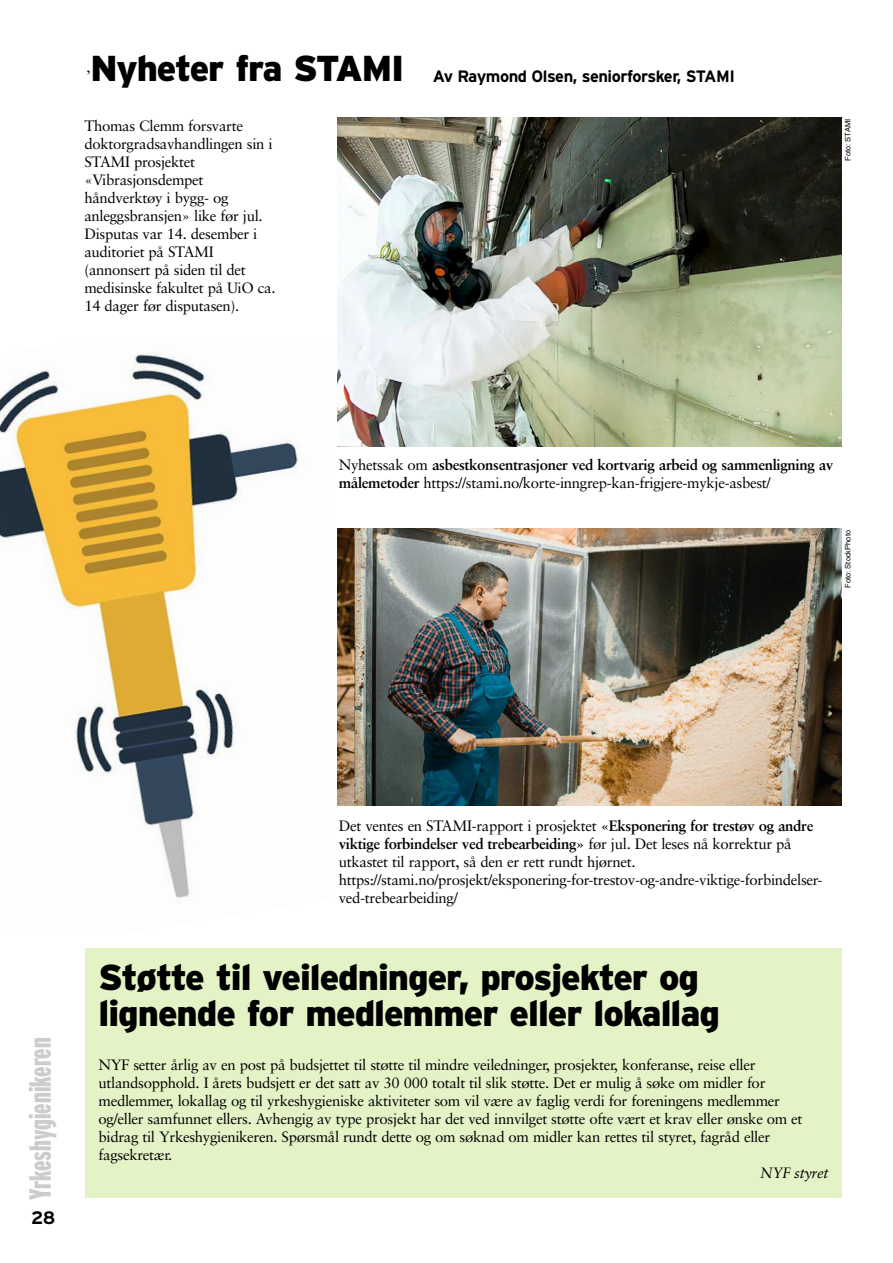
<style>
.page{position:relative;width:893px;height:1263px;background:#fff}
.page>*{position:absolute;margin:0;border:0;box-sizing:border-box;transform-origin:0 0}
.t1{font:900 36px/36px "Interstate";letter-spacing:-.03em;color:#000}
.t2{font:900 extra-condensed 30.3px "Interstate";color:#ccc}
.t3{font:700 18px "Interstate";color:#000}
.t4{font:700 16.5px "Interstate";letter-spacing:-.03em;color:#000}
.t5{font:15px/18px "Sabon";letter-spacing:-.02em;color:#000}
.t6{font:italic 15px "Sabon";letter-spacing:-.02em;color:#000}
.t7{font:7.5px "Helvetica";color:#000}
.s1{font-weight:700}
</style>
<div class="page">
<div style="left:85px;top:948px;width:757px;height:249px;background:#e4f3c6"></div>
<img style="left:0;top:352px;width:298px;height:546px">
<img style="left:337px;top:118px;width:505px;height:328px">
<img style="left:337px;top:529px;width:505px;height:277px">
<p class="t1" style="left:90px;top:54px;width:315px">Nyheter fra STAMI</p>
<p class="t5" style="left:87px;top:68px;width:6px">’</p>
<p class="t5" style="left:84px;top:118px;width:190px">Thomas Clemm forsvarte doktorgradsavhandlingen sin i<br>STAMI prosjektet «Vibrasjonsdempet håndverktøy i bygg- og anleggsbransjen» like før jul.</p>
<p class="t5" style="left:84px;top:226px;width:193px">Disputas var 14. desember i auditoriet på STAMI (annonsert på siden til det medisinske fakultet på UiO ca.<br>14 dager før disputasen).</p>
<p class="t4" style="left:433px;top:70px;width:303px">Av Raymond Olsen, seniorforsker, STAMI</p>
<p class="t7" style="left:845px;top:161px;width:43px;rotate:-90deg">Foto: STAMI</p>
<p class="t5" style="left:339px;top:457px;width:496px">Nyhetssak om <span class="s1">asbestkonsentrasjoner ved kortvarig arbeid og sammenligning av målemetoder</span> https://stami.no/korte-inngrep-kan-frigjere-mykje-asbest/</p>
<p class="t7" style="left:845px;top:588px;width:59px;rotate:-90deg">Foto: StockPhoto</p>
<p class="t2" style="left:29px;top:1200px;width:164px;rotate:-90deg">Yrkeshygienikeren</p>
<p class="t3" style="left:31px;top:1211px;width:26px">28</p>
<p class="t5" style="left:339px;top:818px;width:476px">Det ventes en STAMI-rapport i prosjektet <span class="s1">«Eksponering for trestøv og andre viktige forbindelser ved trebearbeiding»</span> før jul. Det leses nå korrektur på utkastet til rapport, så den er rett rundt hjørnet.</p>
<p class="t5" style="left:339px;top:872px;width:485px">https://stami.no/prosjekt/eksponering-for-trestov-og-andre-viktige-forbindelser&shy;ved-trebearbeiding/</p>
<p class="t1" style="left:99px;top:963px;width:623px">Støtte til veiledninger, prosjekter og lignende for medlemmer eller lokallag</p>
<p class="t5" style="left:99px;top:1057px;width:706px">NYF setter årlig av en post på budsjettet til støtte til mindre veiledninger, prosjekter, konferanse, reise eller utlandsopphold. I årets budsjett er det satt av 30 000 totalt til slik støtte. Det er mulig å søke om midler for medlemmer, lokallag og til yrkeshygieniske aktiviteter som vil være av faglig verdi for foreningens medlemmer og/eller samfunnet ellers. Avhengig av type prosjekt har det ved innvilget støtte ofte vært et krav eller ønske om et bidrag til Yrkeshygienikeren. Spørsmål rundt dette og om søknad om midler kan rettes til styret, fagråd eller fagsekretær.</p>
<p class="t6" style="left:760px;top:1167px;width:70px">NYF styret</p>
</div>
